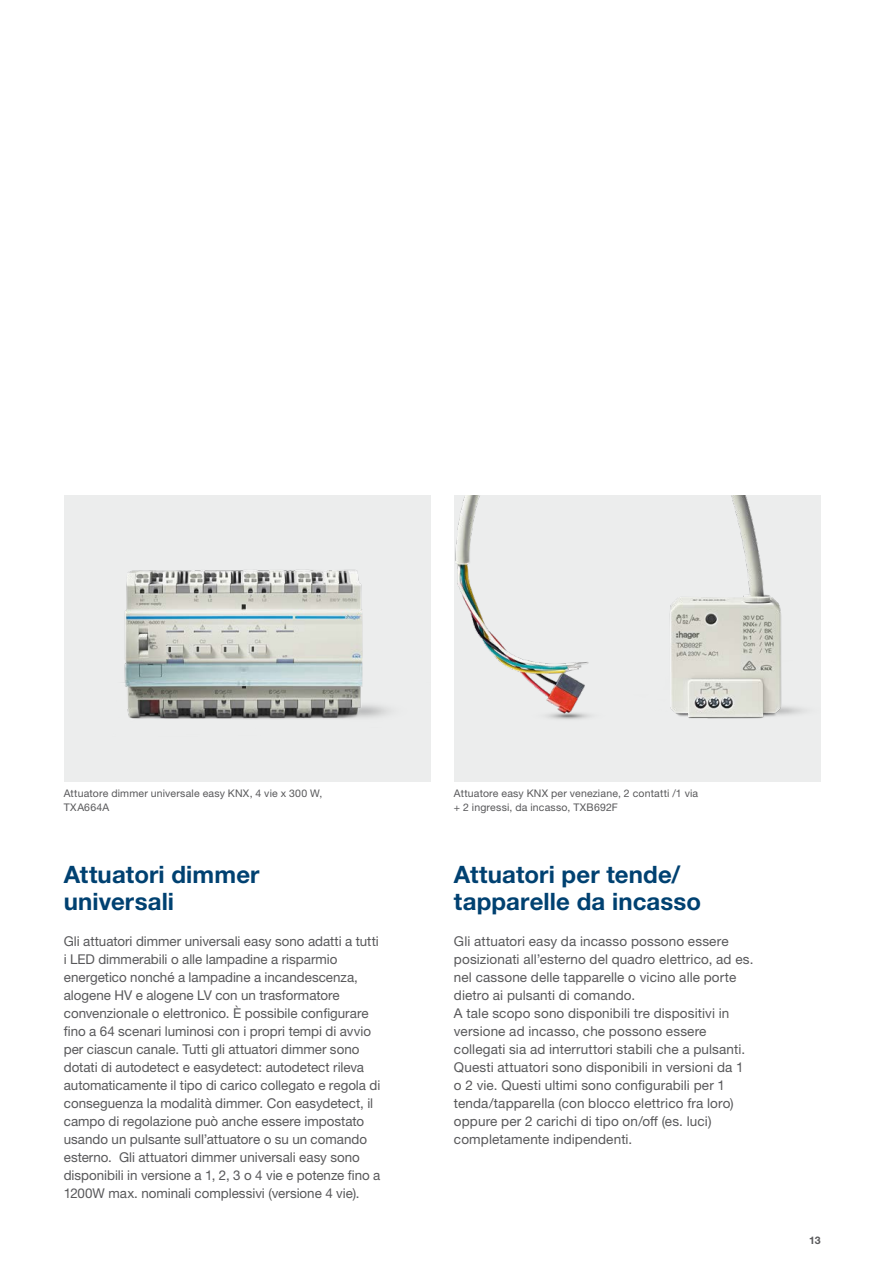
<style>
.page{position:relative;width:893px;height:1263px;background:#fff}
.page>*{position:absolute;margin:0;border:0;box-sizing:border-box;transform-origin:0 0}
.t1{font:700 24px/27px "Helvetica Neue LTW1 G";letter-spacing:.005em;color:#004171}
.t2{font:13.5px/18px "Helvetica Neue LTW1 G";letter-spacing:.005em;color:#58585a}
.t3{font:10.5px/13.5px "Helvetica Neue LTW1 G";letter-spacing:.02em;color:#58585a}
.t4{font:700 10.5px "Helvetica Neue LTW1 G";color:#58585a}
</style>
<div class="page">
<div style="left:454px;top:495px;width:367px;height:286px;background:#eceded"></div>
<img style="left:455px;top:495px;width:348px;height:225px">
<img style="left:64px;top:495px;width:367px;height:286px">
<p class="t3" style="left:64px;top:786px;width:260px">Attuatore dimmer universale easy KNX, 4 vie x 300 W,<br>TXA664A</p>
<p class="t3" style="left:454px;top:786px;width:246px">Attuatore easy KNX per veneziane, 2 contatti /1 via + 2 ingressi, da incasso, TXB692F</p>
<h1 class="t1" style="left:64px;top:860px;width:197px">Attuatori dimmer universali</h1>
<p class="t2" style="left:64px;top:932px;width:318px">Gli attuatori dimmer universali easy sono adatti a tutti i LED dimmerabili o alle lampadine a risparmio energetico nonché a lampadine a incandescenza, alogene HV e alogene LV con un trasformatore convenzionale o elettronico. È possibile configurare fino a 64 scenari luminosi con i propri tempi di avvio per ciascun canale. Tutti gli attuatori dimmer sono dotati di autodetect e easydetect: autodetect rileva automaticamente il tipo di carico collegato e regola di conseguenza la modalità dimmer. Con easydetect, il campo di regolazione può anche essere impostato usando un pulsante sull’attuatore o su un comando esterno. Gli attuatori dimmer universali easy sono disponibili in versione a 1, 2, 3 o 4 vie e potenze fino a 1200W max. nominali complessivi (versione 4 vie).</p>
<h1 class="t1" style="left:454px;top:860px;width:249px">Attuatori per tende/ tapparelle da incasso</h1>
<p class="t2" style="left:454px;top:932px;width:301px">Gli attuatori easy da incasso possono essere posizionati all’esterno del quadro elettrico, ad es. nel cassone delle tapparelle o vicino alle porte dietro ai pulsanti di comando.<br>A tale scopo sono disponibili tre dispositivi in versione ad incasso, che possono essere collegati sia ad interruttori stabili che a pulsanti.<br>Questi attuatori sono disponibili in versioni da 1 o 2 vie. Questi ultimi sono configurabili per 1 tenda/tapparella (con blocco elettrico fra loro) oppure per 2 carichi di tipo on/off (es. luci) completamente indipendenti.</p>
<p class="t4" style="left:809px;top:1233px;width:13px">13</p>
</div>
